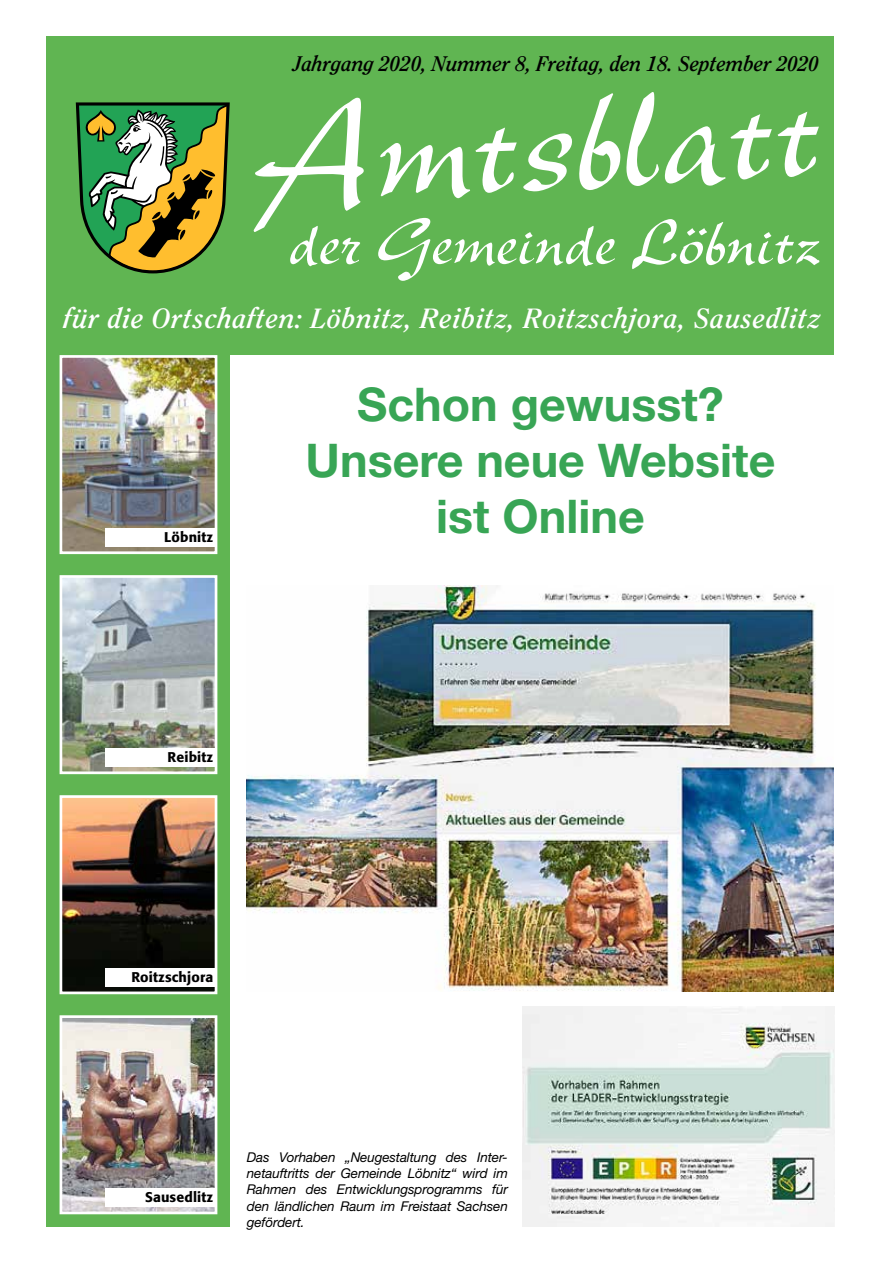
<style>
.page{position:relative;width:881px;height:1263px;background:#fff}
.page>*{position:absolute;margin:0;border:0;box-sizing:border-box;transform-origin:0 0}
.t1{font:156px "New Berolina";color:#fff}
.t2{font:70.5px "New Berolina";color:#fff}
.t3{font:700 46.5px/55.8px "Helvetica Neue LT";color:#38a555;text-align:center}
.t4{font:italic 700 27.75px "Clearface";letter-spacing:.03em;color:#fff}
.t5{font:italic 700 21px "Clearface";color:#000}
.t6{font:500 13.95px "Formata";letter-spacing:.01em;color:#000}
.t7{font:italic 13.5px/16.2px "Helvetica Neue LT";letter-spacing:-.01em;color:#000;text-align:justify}
</style>
<div class="page">
<div style="left:47px;top:36px;width:183px;height:1191px;background:#60b552"></div>
<div style="left:47px;top:36px;width:786px;height:319px;background:#60b552"></div>
<svg style="left:76px;top:102px;width:154px;height:172px;background:#77934c"></svg>
<img style="left:64px;top:359px;width:149px;height:191px">
<div style="left:60px;top:355px;width:157px;height:199px;border:3px solid #fff"></div>
<img style="left:64px;top:579px;width:149px;height:191px">
<div style="left:60px;top:575px;width:157px;height:199px;border:3px solid #fff"></div>
<img style="left:64px;top:799px;width:149px;height:191px">
<div style="left:60px;top:795px;width:157px;height:199px;border:3px solid #fff"></div>
<img style="left:64px;top:1019px;width:149px;height:191px">
<div style="left:60px;top:1015px;width:157px;height:199px;border:3px solid #fff"></div>
<div style="left:106px;top:968px;width:109px;height:18px;background:#fff"></div>
<div style="left:106px;top:1188px;width:109px;height:18px;background:#fff"></div>
<div style="left:106px;top:748px;width:109px;height:18px;background:#fff"></div>
<div style="left:106px;top:528px;width:109px;height:18px;background:#fff"></div>
<img style="left:247px;top:585px;width:586px;height:407px">
<img style="left:522px;top:1007px;width:311px;height:220px">
<h3 class="t5" style="left:293px;top:51px;width:526px">Jahrgang 2020, Nummer 8, Freitag, den 18. September 2020</h3>
<h1 class="t1" style="left:246px;top:67px;width:570px;rotate:-3deg">Amtsblatt</h1>
<h2 class="t2" style="left:288px;top:201px;width:533px">der Gemeinde Löbnitz</h2>
<h3 class="t4" style="left:64px;top:302px;width:758px">für die Ortschaften: Löbnitz, Reibitz, Roitzschjora, Sausedlitz</h3>
<p class="t6" style="left:164px;top:528px;width:51px">Löbnitz</p>
<h3 class="t3" style="left:305px;top:376px;width:471px">Schon gewusst?<br>Unsere neue Website ist Online</h3>
<p class="t6" style="left:167px;top:748px;width:47px">Reibitz</p>
<p class="t6" style="left:131px;top:968px;width:83px">Roitzschjora</p>
<p class="t6" style="left:145px;top:1188px;width:70px">Sausedlitz</p>
<p class="t7" style="left:247px;top:1149px;width:262px">Das Vorhaben „Neugestaltung des Inter&shy;netauftritts der Gemeinde Löbnitz“ wird im Rahmen des Entwicklungsprogramms für den ländlichen Raum im Freistaat Sachsen gefördert.</p>
</div>
